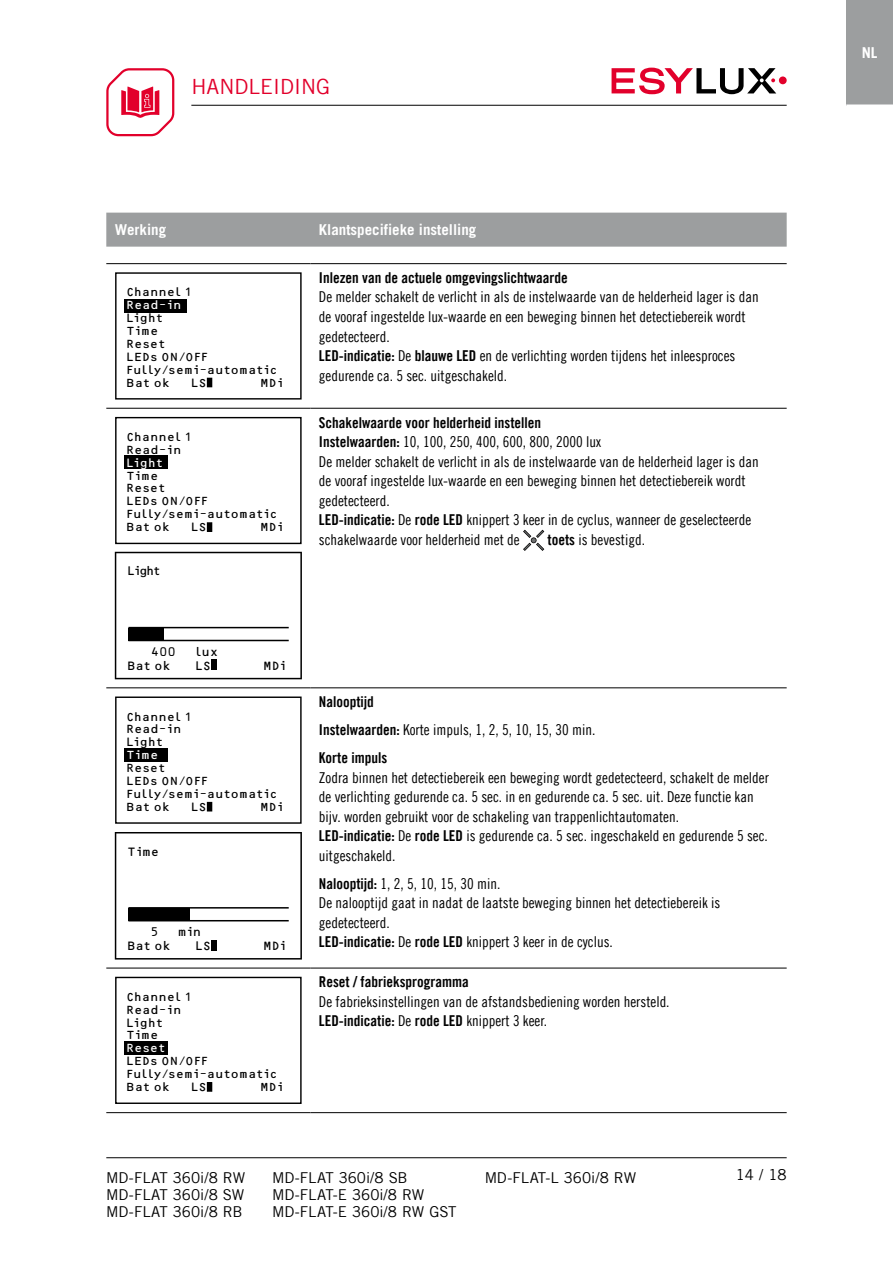
<style>
.page{position:relative;width:893px;height:1263px;background:#fff}
.page>*{position:absolute;margin:0;border:0;box-sizing:border-box;transform-origin:0 0}
.t1{font:21px "Trade Gothic LT Com";color:#e2002b}
.t2{font:15px/19.5px "Trade Gothic LT Com Cn 18";color:#000}
.t3{font:15px "Trade Gothic LT Com Bd Cn 20";color:#000}
.t4{font:15px "Trade Gothic LT Com";letter-spacing:-.005em;color:#000}
.t5{font:700 15px "Trade Gothic LT Com";color:#fff}
.t6{font:12.45px "OCR B Bar Code Pro";color:#000}
.t7{font:12px/12.9px "OCR B Bar Code Pro";color:#000;text-align:center}
.t8{font:12px "OCR B Bar Code Pro";color:#fff}
.s1{font-family:"Trade Gothic LT Com Bd Cn 20"}
.s2{font-family:"Trade Gothic LT Com Cn 18"}
</style>
<div class="page">
<div style="left:779px;top:76px;width:8px;height:8px;background:#e2002b;border-radius:50%"></div>
<svg style="left:612px;top:68px;width:164px;height:26px"></svg>
<svg style="left:106px;top:68px;width:69px;height:69px"></svg>
<hr style="left:106px;top:1157px;width:681px;height:1px;background:#000">
<div style="left:846px;top:0;width:47px;height:105px;background:#9c9e9f"></div>
<hr style="left:846px;top:104px;width:47px;height:2px;background:#fff">
<hr style="left:191px;top:105px;width:596px;height:1px;background:#000">
<div style="left:106px;top:213px;width:681px;height:34px;background:#9c9e9f"></div>
<hr style="left:106px;top:408px;width:204px;height:1px;background:#000">
<hr style="left:310px;top:408px;width:477px;height:1px;background:#000">
<hr style="left:106px;top:687px;width:204px;height:1px;background:#000">
<hr style="left:310px;top:687px;width:477px;height:1px;background:#000">
<hr style="left:106px;top:968px;width:204px;height:1px;background:#000">
<hr style="left:310px;top:968px;width:477px;height:1px;background:#000">
<hr style="left:106px;top:1112px;width:204px;height:1px;background:#000">
<hr style="left:310px;top:1112px;width:477px;height:1px;background:#000">
<hr style="left:106px;top:263px;width:204px;height:1px;background:#000">
<hr style="left:310px;top:263px;width:477px;height:1px;background:#000">
<div style="left:115px;top:272px;width:187px;height:128px;border:1px solid #000"></div>
<div style="left:124px;top:299px;width:62px;height:13px;background:#000"></div>
<div style="left:115px;top:417px;width:187px;height:127px;border:1px solid #000"></div>
<div style="left:124px;top:456px;width:44px;height:13px;background:#000"></div>
<div style="left:207px;top:522px;width:5px;height:10px;border:1px solid #000"></div>
<svg style="left:523px;top:530px;width:21px;height:21px"></svg>
<div style="left:115px;top:696px;width:187px;height:128px;border:1px solid #000"></div>
<div style="left:124px;top:749px;width:44px;height:13px;background:#000"></div>
<div style="left:115px;top:977px;width:187px;height:127px;border:1px solid #000"></div>
<div style="left:124px;top:1041px;width:44px;height:13px;background:#000"></div>
<div style="left:207px;top:1082px;width:5px;height:10px;border:1px solid #000"></div>
<svg style="left:128px;top:299px;width:85px;height:88px"></svg>
<svg style="left:128px;top:455px;width:85px;height:76px"></svg>
<svg style="left:115px;top:552px;width:187px;height:127px"></svg>
<svg style="left:128px;top:748px;width:85px;height:63px"></svg>
<svg style="left:115px;top:832px;width:187px;height:127px"></svg>
<svg style="left:128px;top:1054px;width:85px;height:37px"></svg>
<h1 class="t1" style="left:191px;top:73px;width:140px">HANDLEIDING</h1>
<p class="t5" style="left:115px;top:220px;width:53px">Werking</p>
<p class="t5" style="left:319px;top:220px;width:159px">Klantspecifieke instelling</p>
<p class="t7" style="left:151px;top:287px;width:32px">■■ ●</p>
<p class="t8" style="left:174px;top:301px;width:9px">■</p>
<p class="t7" style="left:143px;top:338px;width:24px">▲ ▼ ▲</p>
<p class="t7" style="left:134px;top:364px;width:44px">◆●● ▲</p>
<p class="t7" style="left:216px;top:364px;width:25px">◆▼□</p>
<p class="t7" style="left:151px;top:431px;width:32px;text-align:right">■■ ● ■</p>
<p class="t7" style="left:143px;top:483px;width:24px">▲ ▼ ▲</p>
<p class="t7" style="left:134px;top:508px;width:44px">◆●● ▲</p>
<p class="t7" style="left:216px;top:508px;width:25px">◆▼□</p>
<p class="t7" style="left:151px;top:711px;width:32px">■■ ●</p>
<p class="t7" style="left:174px;top:724px;width:9px">■</p>
<p class="t7" style="left:143px;top:762px;width:24px">▲ ▼ ▲</p>
<p class="t7" style="left:134px;top:788px;width:44px">◆●● ▲</p>
<p class="t7" style="left:216px;top:788px;width:25px">◆▼□</p>
<p class="t6" style="left:194px;top:927px;width:9px">■</p>
<p class="t7" style="left:151px;top:991px;width:32px">■■ ●</p>
<p class="t7" style="left:174px;top:1004px;width:9px">■</p>
<p class="t7" style="left:134px;top:1068px;width:44px">◆●● ▲</p>
<p class="t7" style="left:216px;top:1068px;width:25px">◆▼□</p>
<p class="t3" style="left:319px;top:268px;width:251px">Inlezen van de actuele omgevingslichtwaarde</p>
<p class="t2" style="left:319px;top:287px;width:441px">De melder schakelt de verlicht in als de instelwaarde van de helderheid lager is dan de vooraf ingestelde lux-waarde en een beweging binnen het detectiebereik wordt gedetecteerd.<br><span class="s1">LED-indicatie:</span> De <span class="s1">blauwe LED</span> en de verlichting worden tijdens het inleesproces gedurende ca. 5 sec. uitgeschakeld.</p>
<p class="t3" style="left:319px;top:413px;width:224px">Schakelwaarde voor helderheid instellen</p>
<p class="t2" style="left:319px;top:432px;width:441px"><span class="s1">Instelwaarden:</span> 10, 100, 250, 400, 600, 800, 2000 lux<br>De melder schakelt de verlicht in als de instelwaarde van de helderheid lager is dan de vooraf ingestelde lux-waarde en een beweging binnen het detectiebereik wordt gedetecteerd.<br><span class="s1">LED-indicatie:</span> De <span class="s1">rode LED</span> knippert 3 keer in de cyclus, wanneer de geselecteerde schakelwaarde voor helderheid met de</p>
<p class="t2" style="left:548px;top:529px;width:99px"><span class="s1">toets</span> is bevestigd.</p>
<p class="t3" style="left:319px;top:693px;width:56px">Nalooptijd</p>
<p class="t2" style="left:319px;top:720px;width:278px"><span class="s1">Instelwaarden:</span> Korte impuls, 1, 2, 5, 10, 15, 30 min.</p>
<p class="t3" style="left:319px;top:749px;width:70px">Korte impuls</p>
<p class="t2" style="left:319px;top:767px;width:451px">Zodra binnen het detectiebereik een beweging wordt gedetecteerd, schakelt de melder de verlichting gedurende ca. 5 sec. in en gedurende ca. 5 sec. uit. Deze functie kan bijv. worden gebruikt voor de schakeling van trappenlichtautomaten.<br><span class="s1">LED-indicatie:</span> De <span class="s1">rode LED</span> is gedurende ca. 5 sec. ingeschakeld en gedurende 5 sec. uitgeschakeld.</p>
<p class="t2" style="left:319px;top:873px;width:403px"><span class="s1">Nalooptijd:</span> 1, 2, 5, 10, 15, 30 min.<br>De nalooptijd gaat in nadat de laatste beweging binnen het detectiebereik is gedetecteerd.<br><span class="s1">LED-indicatie:</span> De <span class="s1">rode LED</span> knippert 3 keer in de cyclus.</p>
<p class="t3" style="left:319px;top:973px;width:151px">Reset / fabrieksprogramma</p>
<p class="t2" style="left:319px;top:992px;width:352px">De fabrieksinstellingen van de afstandsbediening worden hersteld.</p>
<p class="t3" style="left:319px;top:1012px;width:230px">LED-indicatie: <span class="s2">De</span> rode LED <span class="s2">knippert 3 keer.</span></p>
<p class="t4" style="left:106px;top:1169px;width:140px">MD-FLAT 360i/8 RW</p>
<p class="t4" style="left:272px;top:1169px;width:137px">MD-FLAT 360i/8 SB</p>
<p class="t4" style="left:485px;top:1169px;width:153px">MD-FLAT-L 360i/8 RW</p>
<p class="t4" style="left:106px;top:1186px;width:140px">MD-FLAT 360i/8 SW</p>
<p class="t4" style="left:272px;top:1186px;width:154px">MD-FLAT-E 360i/8 RW</p>
<p class="t4" style="left:106px;top:1203px;width:138px">MD-FLAT 360i/8 RB</p>
<p class="t4" style="left:272px;top:1203px;width:186px">MD-FLAT-E 360i/8 RW GST</p>
<p class="t4" style="left:736px;top:1166px;width:52px">14 / 18</p>
<p class="t5" style="left:862px;top:43px;width:17px">NL</p>
</div>
